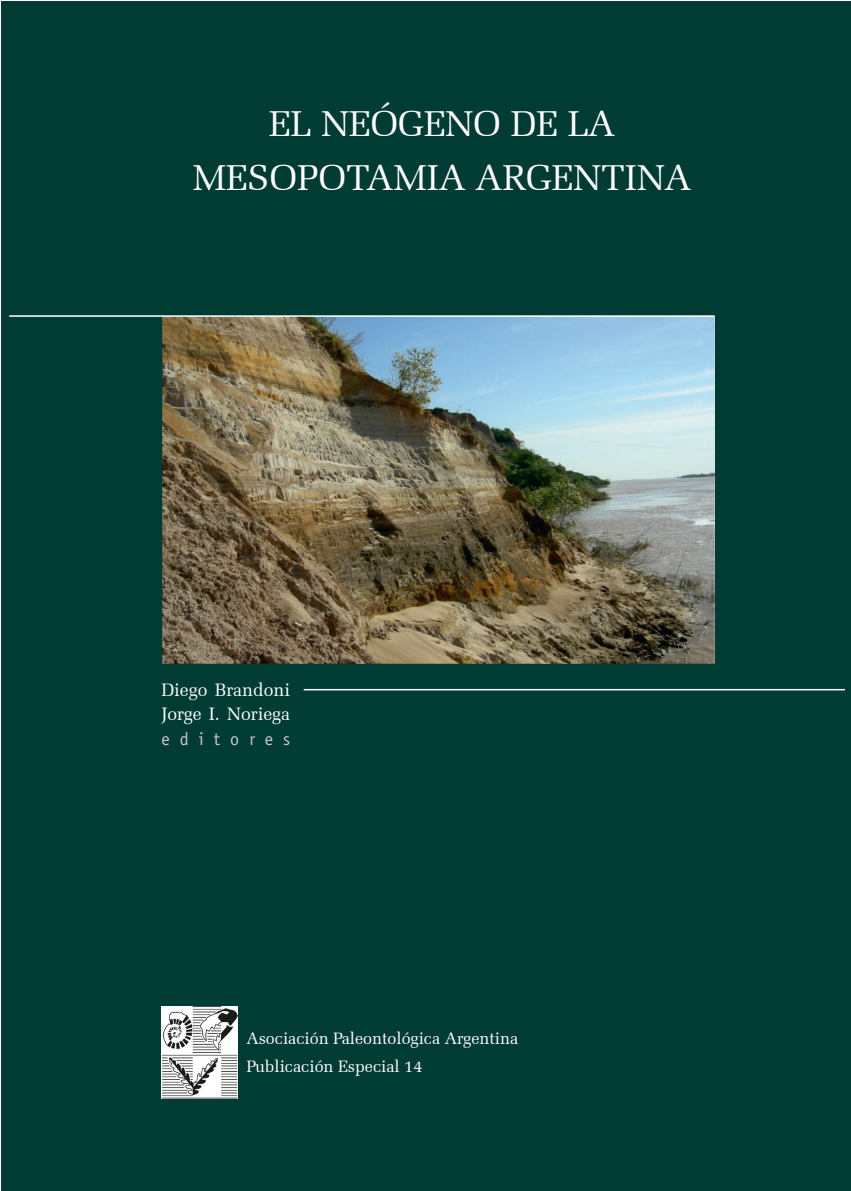
<style>
.page{position:relative;width:851px;height:1191px;background:#fff}
.page>*{position:absolute;margin:0;border:0;box-sizing:border-box;transform-origin:0 0}
.t1{font:36px "Zapf Elliptical 711 BT";color:#fff}
.t2{font:18px "Zapf Elliptical 711 BT";color:#fff}
.t3{font:18px "Officina Sans";letter-spacing:.56em;color:#c6c7c9}
.t4{font:16.5px "Zapf Elliptical 711 BT";color:#fff}
</style>
<div class="page">
<div style="left:2px;top:1px;width:848px;height:1189px;background:#003c34"></div>
<img style="left:161px;top:1006px;width:77px;height:92px">
<img style="left:162px;top:317px;width:552px;height:346px">
<hr style="left:9px;top:315px;width:705px;height:2px;background:#fff">
<hr style="left:303px;top:689px;width:541px;height:1px;background:#fff">
<p class="t1" style="left:269px;top:102px;width:347px">EL NEÓGENO DE LA</p>
<p class="t1" style="left:193px;top:156px;width:500px">MESOPOTAMIA ARGENTINA</p>
<p class="t2" style="left:161px;top:678px;width:130px">Diego Brandoni</p>
<p class="t2" style="left:161px;top:703px;width:130px">Jorge I. Noriega</p>
<p class="t3" style="left:161px;top:729px;width:130px">editores</p>
<p class="t4" style="left:246px;top:1029px;width:273px">Asociación Paleontológica Argentina</p>
<p class="t4" style="left:246px;top:1056px;width:177px">Publicación Especial 14</p>
</div>
